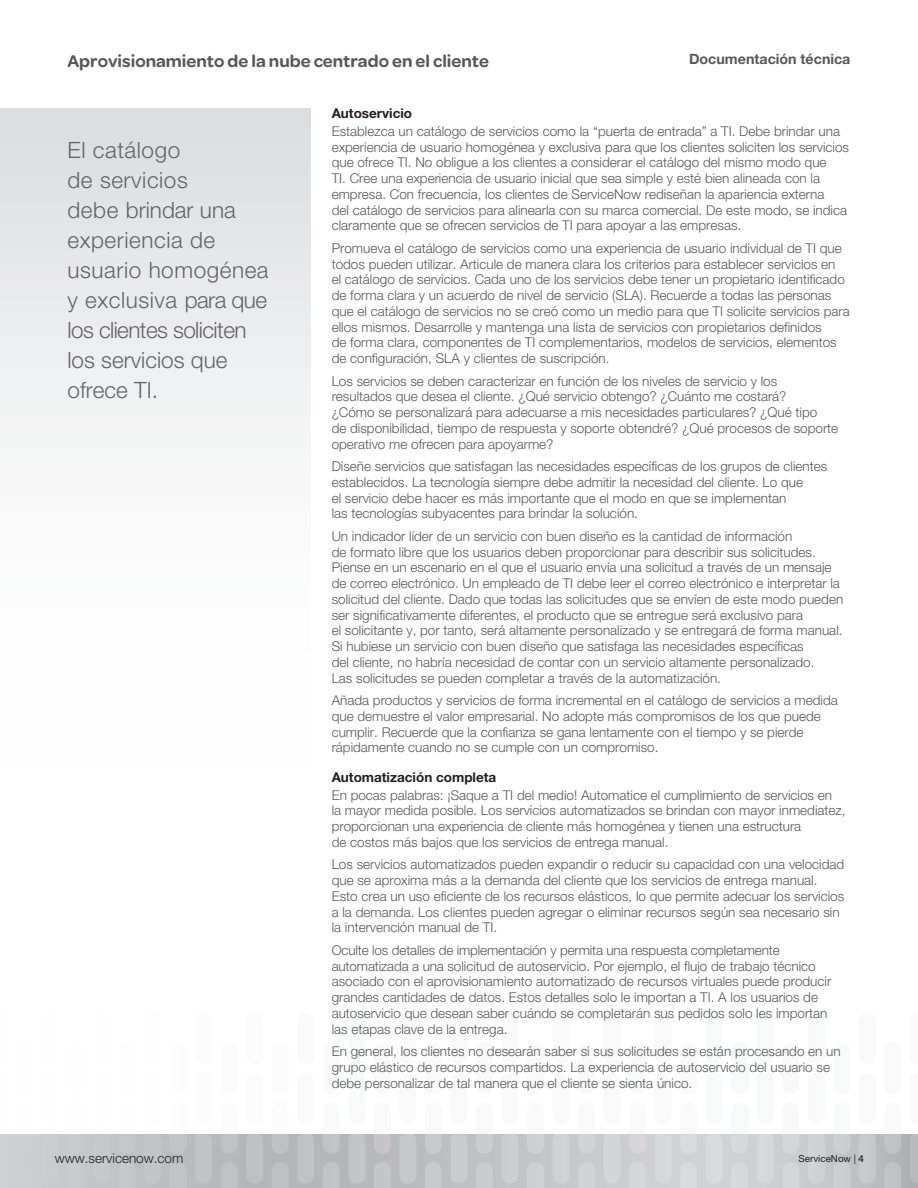
<style>
.page{position:relative;width:918px;height:1188px;background:#fff}
.page>*{position:absolute;margin:0;border:0;box-sizing:border-box;transform-origin:0 0}
.t1{font:300 22.5px/30px "Helvetica Neue LT Std";letter-spacing:.025em;color:#646464}
.t2{font:600 18px "Omnes";color:#57585a}
.t3{font:700 14.25px "Helvetica Neue LT Std";color:#57585a}
.t4{font:300 13.5px/15.8px "Helvetica Neue LT Std";color:#57585a}
.t5{font:700 13.5px "Helvetica Neue LT Std";color:#231f20}
.t6{font:300 13.5px "Helvetica Neue LT Std";color:#231f20}
.t7{font:9.75px "Helvetica Neue LT Std";color:#231f20}
.s1{font-weight:500}
</style>
<div class="page">
<svg style="left:0;top:1134px;width:918px;height:54px;background:#c1c2c5"></svg>
<svg style="left:0;top:1134px;width:8px;height:50px"></svg>
<svg style="left:42px;top:1134px;width:17px;height:50px"></svg>
<svg style="left:93px;top:1134px;width:17px;height:50px"></svg>
<svg style="left:144px;top:1134px;width:17px;height:50px"></svg>
<svg style="left:195px;top:1134px;width:17px;height:50px"></svg>
<svg style="left:246px;top:1134px;width:17px;height:50px"></svg>
<svg style="left:297px;top:1134px;width:17px;height:50px"></svg>
<svg style="left:348px;top:1134px;width:17px;height:50px"></svg>
<svg style="left:399px;top:1134px;width:17px;height:50px"></svg>
<svg style="left:450px;top:1134px;width:17px;height:50px"></svg>
<svg style="left:501px;top:1134px;width:17px;height:50px"></svg>
<svg style="left:553px;top:1134px;width:17px;height:50px"></svg>
<svg style="left:604px;top:1134px;width:17px;height:50px"></svg>
<svg style="left:655px;top:1134px;width:17px;height:50px"></svg>
<svg style="left:706px;top:1134px;width:17px;height:50px"></svg>
<svg style="left:757px;top:1134px;width:17px;height:50px"></svg>
<svg style="left:808px;top:1134px;width:17px;height:50px"></svg>
<svg style="left:859px;top:1134px;width:17px;height:50px"></svg>
<svg style="left:910px;top:1134px;width:8px;height:50px"></svg>
<svg style="left:16px;top:1134px;width:17px;height:20px"></svg>
<svg style="left:67px;top:1134px;width:17px;height:20px"></svg>
<svg style="left:118px;top:1134px;width:18px;height:20px"></svg>
<svg style="left:170px;top:1134px;width:17px;height:20px"></svg>
<svg style="left:221px;top:1134px;width:17px;height:20px"></svg>
<svg style="left:272px;top:1134px;width:17px;height:20px"></svg>
<svg style="left:323px;top:1134px;width:17px;height:20px"></svg>
<svg style="left:374px;top:1134px;width:17px;height:20px"></svg>
<svg style="left:425px;top:1134px;width:17px;height:20px"></svg>
<svg style="left:476px;top:1134px;width:17px;height:20px"></svg>
<svg style="left:527px;top:1134px;width:17px;height:20px"></svg>
<svg style="left:578px;top:1134px;width:17px;height:20px"></svg>
<svg style="left:629px;top:1134px;width:17px;height:20px"></svg>
<svg style="left:680px;top:1134px;width:17px;height:20px"></svg>
<svg style="left:731px;top:1134px;width:17px;height:20px"></svg>
<svg style="left:782px;top:1134px;width:17px;height:20px"></svg>
<svg style="left:833px;top:1134px;width:17px;height:20px"></svg>
<svg style="left:884px;top:1134px;width:17px;height:20px"></svg>
<svg style="left:16px;top:1162px;width:17px;height:26px"></svg>
<svg style="left:67px;top:1162px;width:17px;height:26px"></svg>
<svg style="left:118px;top:1162px;width:18px;height:26px"></svg>
<svg style="left:170px;top:1162px;width:17px;height:26px"></svg>
<svg style="left:221px;top:1162px;width:17px;height:26px"></svg>
<svg style="left:272px;top:1162px;width:17px;height:26px"></svg>
<svg style="left:323px;top:1162px;width:17px;height:26px"></svg>
<svg style="left:374px;top:1162px;width:17px;height:26px"></svg>
<svg style="left:425px;top:1162px;width:17px;height:26px"></svg>
<svg style="left:476px;top:1162px;width:17px;height:26px"></svg>
<svg style="left:527px;top:1162px;width:17px;height:26px"></svg>
<svg style="left:578px;top:1162px;width:17px;height:26px"></svg>
<svg style="left:629px;top:1162px;width:17px;height:26px"></svg>
<svg style="left:680px;top:1162px;width:17px;height:26px"></svg>
<svg style="left:731px;top:1162px;width:17px;height:26px"></svg>
<svg style="left:782px;top:1162px;width:17px;height:26px"></svg>
<svg style="left:833px;top:1162px;width:17px;height:26px"></svg>
<svg style="left:884px;top:1162px;width:17px;height:26px"></svg>
<div style="left:0;top:109px;width:311px;height:745px;background:linear-gradient(to bottom,#e0e1e3,#fff)"></div>
<h2 class="t2" style="left:68px;top:50px;width:423px">Aprovisionamiento de la nube centrado en el cliente</h2>
<p class="t3" style="left:689px;top:50px;width:163px">Documentación técnica</p>
<p class="t5" style="left:332px;top:105px;width:82px">Autoservicio</p>
<p class="t4" style="left:332px;top:123px;width:519px">Establezca un catálogo de servicios como la “puerta de entrada” a TI. Debe brindar una experiencia de usuario homogénea y exclusiva para que los clientes soliciten los servicios que ofrece TI. No obligue a los clientes a considerar el catálogo del mismo modo que<br>TI. Cree una experiencia de usuario inicial que sea simple y esté bien alineada con la empresa. Con frecuencia, los clientes de ServiceNow rediseñan la apariencia externa<br>del catálogo de servicios para alinearla con su marca comercial. De este modo, se indica claramente que se ofrecen servicios de TI para apoyar a las empresas.</p>
<p class="t4" style="left:332px;top:240px;width:520px">Promueva el catálogo de servicios como una experiencia de usuario individual de TI que todos pueden utilizar. Articule de manera clara los criterios para establecer servicios en<br>el catálogo de servicios. Cada uno de los servicios debe tener un propietario identificado de forma clara y un acuerdo de nivel de servicio (SLA). Recuerde a todas las personas que el catálogo de servicios no se creó como un medio para que TI solicite servicios para ellos mismos. Desarrolle y mantenga una lista de servicios con propietarios definidos<br>de forma clara, componentes de TI complementarios, modelos de servicios, elementos de configuración, SLA y clientes de suscripción.</p>
<p class="t4" style="left:332px;top:373px;width:508px">Los servicios se deben caracterizar en función de los niveles de servicio y los resultados que desea el cliente. ¿Qué servicio obtengo? ¿Cuánto me costará?<br>¿Cómo se personalizará para adecuarse a mis necesidades particulares? ¿Qué tipo<br>de disponibilidad, tiempo de respuesta y soporte obtendré? ¿Qué procesos de soporte operativo me ofrecen para apoyarme?</p>
<p class="t4" style="left:332px;top:458px;width:497px">Diseñe servicios que satisfagan las necesidades específicas de los grupos de clientes establecidos. La tecnología siempre debe admitir la necesidad del cliente. Lo que<br>el servicio debe hacer es más importante que el modo en que se implementan<br>las tecnologías subyacentes para brindar la solución.</p>
<p class="t4" style="left:332px;top:528px;width:513px">Un indicador líder de un servicio con buen diseño es la cantidad de información<br>de formato libre que los usuarios deben proporcionar para describir sus solicitudes.<br>Piense en un escenario en el que el usuario envía una solicitud a través de un mensaje de correo electrónico. Un empleado de TI debe leer el correo electrónico e interpretar la solicitud del cliente. Dado que todas las solicitudes que se envíen de este modo pueden ser significativamente diferentes, el producto que se entregue será exclusivo para<br>el solicitante y, por tanto, será altamente personalizado y se entregará de forma manual.<br>Si hubiese un servicio con buen diseño que satisfaga las necesidades específicas<br>del cliente, no habría necesidad de contar con un servicio altamente personalizado.<br>Las solicitudes se pueden completar a través de la automatización.</p>
<p class="t4" style="left:332px;top:692px;width:508px">Añada productos y servicios de forma incremental en el catálogo de servicios a medida que demuestre el valor empresarial. No adopte más compromisos de los que puede cumplir. Recuerde que la confianza se gana lentamente con el tiempo y se pierde rápidamente cuando no se cumple con un compromiso.</p>
<p class="t5" style="left:332px;top:769px;width:166px">Automatización completa</p>
<p class="t4" style="left:332px;top:787px;width:515px">En pocas palabras: ¡Saque a TI del medio! Automatice el cumplimiento de servicios en<br>la mayor medida posible. Los servicios automatizados se brindan con mayor inmediatez, proporcionan una experiencia de cliente más homogénea y tienen una estructura<br>de costos más bajos que los servicios de entrega manual.</p>
<p class="t4" style="left:332px;top:857px;width:514px">Los servicios automatizados pueden expandir o reducir su capacidad con una velocidad que se aproxima más a la demanda del cliente que los servicios de entrega manual.<br>Esto crea un uso eficiente de los recursos elásticos, lo que permite adecuar los servicios a la demanda. Los clientes pueden agregar o eliminar recursos según sea necesario sin la intervención manual de TI.</p>
<p class="t4" style="left:332px;top:942px;width:501px">Oculte los detalles de implementación y permita una respuesta completamente automatizada a una solicitud de autoservicio. Por ejemplo, el flujo de trabajo técnico asociado con el aprovisionamiento automatizado de recursos virtuales puede producir grandes cantidades de datos. Estos detalles solo le importan a TI. A los usuarios de autoservicio que desean saber cuándo se completarán sus pedidos solo les importan las etapas clave de la entrega.</p>
<p class="t4" style="left:332px;top:1043px;width:511px">En general, los clientes no desearán saber si sus solicitudes se están procesando en un grupo elástico de recursos compartidos. La experiencia de autoservicio del usuario se debe personalizar de tal manera que el cliente se sienta único.</p>
<h1 class="t1" style="left:68px;top:135px;width:203px">El catálogo<br>de servicios<br>debe brindar una experiencia de usuario homogénea y exclusiva para que los clientes soliciten los servicios que ofrece TI.</h1>
<p class="t6" style="left:55px;top:1150px;width:130px">www.servicenow.com</p>
<p class="t7" style="left:799px;top:1153px;width:67px">ServiceNow | <span class="s1">4</span></p>
</div>
